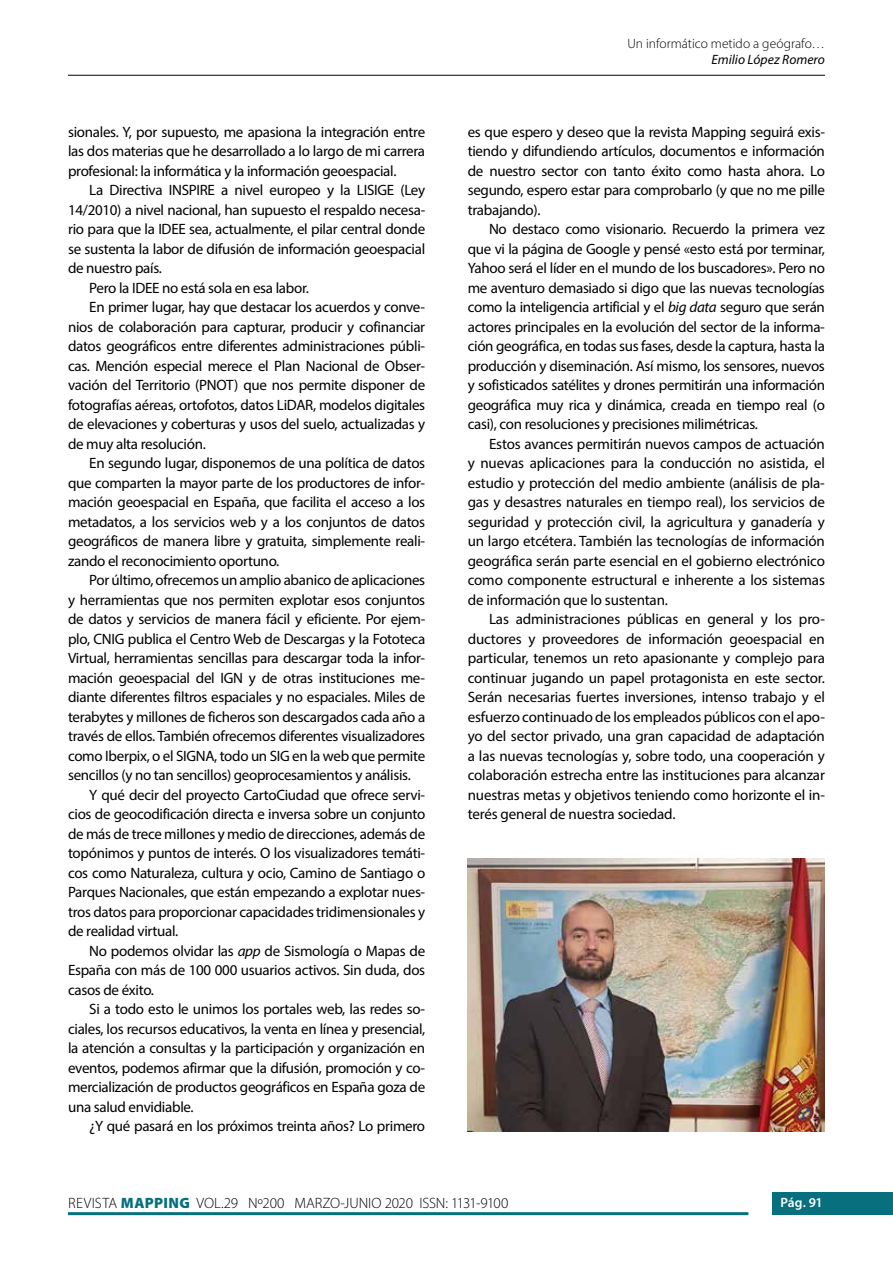
<style>
.page{position:relative;width:893px;height:1263px;background:#fff}
.page>*{position:absolute;margin:0;border:0;box-sizing:border-box;transform-origin:0 0}
.t1{font:15px/19.5px "Myriad Pro";letter-spacing:-.02em;color:#000;text-align:justify}
.t2{font:300 15px "Myriad Pro";letter-spacing:-.01em;color:#000}
.t3{font:300 13.5px "Myriad Pro";color:#000}
.t4{font:italic 13.5px "Myriad Pro";color:#000}
.t5{font:600 13.5px "Myriad Pro";color:#fff}
.s1{font-style:italic}
.s2{font-weight:900;color:#086f7f}
</style>
<div class="page">
<div style="left:772px;top:1193px;width:121px;height:22px;background:#086f7f"></div>
<hr style="left:68px;top:1212px;width:680px;height:3px;background:#086f7f">
<hr style="left:68px;top:75px;width:757px;height:1px;background:#000">
<img style="left:468px;top:858px;width:357px;height:273px">
<p class="t1" style="left:68px;top:121px;width:359px">sionales. Y, por supuesto, me apasiona la integración entre las dos materias que he desarrollado a lo largo de mi carrera profesional: la informática y la información geoespacial.</p>
<p class="t1" style="left:89px;top:180px;width:337px">La Directiva INSPIRE a nivel europeo y la LISIGE (Ley</p>
<p class="t1" style="left:68px;top:199px;width:359px">14/2010) a nivel nacional, han supuesto el respaldo necesa-</p>
<p class="t1" style="left:68px;top:219px;width:359px">rio para que la IDEE sea, actualmente, el pilar central donde</p>
<p class="t1" style="left:68px;top:238px;width:359px">se sustenta la labor de difusión de información geoespacial</p>
<p class="t1" style="left:68px;top:258px;width:95px">de nuestro país.</p>
<p class="t1" style="left:89px;top:277px;width:221px">Pero la IDEE no está sola en esa labor.</p>
<p class="t1" style="left:89px;top:297px;width:337px">En primer lugar, hay que destacar los acuerdos y conve-</p>
<p class="t1" style="left:68px;top:316px;width:359px">nios de colaboración para capturar, producir y cofinanciar</p>
<p class="t1" style="left:68px;top:336px;width:359px">datos geográficos entre diferentes administraciones públi-</p>
<p class="t1" style="left:68px;top:355px;width:359px">cas. Mención especial merece el Plan Nacional de Obser-</p>
<p class="t1" style="left:68px;top:375px;width:359px">vación del Territorio (PNOT) que nos permite disponer de</p>
<p class="t1" style="left:68px;top:394px;width:359px">fotografías aéreas, ortofotos, datos LiDAR, modelos digitales</p>
<p class="t1" style="left:68px;top:414px;width:359px">de elevaciones y coberturas y usos del suelo, actualizadas y</p>
<p class="t1" style="left:68px;top:433px;width:139px">de muy alta resolución.</p>
<p class="t1" style="left:89px;top:453px;width:337px">En segundo lugar, disponemos de una política de datos</p>
<p class="t1" style="left:68px;top:472px;width:359px">que comparten la mayor parte de los productores de infor-</p>
<p class="t1" style="left:68px;top:492px;width:359px">mación geoespacial en España, que facilita el acceso a los</p>
<p class="t1" style="left:68px;top:511px;width:359px">metadatos, a los servicios web y a los conjuntos de datos</p>
<p class="t1" style="left:68px;top:531px;width:359px">geográficos de manera libre y gratuita, simplemente reali-</p>
<p class="t1" style="left:68px;top:550px;width:213px">zando el reconocimiento oportuno.</p>
<p class="t1" style="left:89px;top:570px;width:337px">Por último, ofrecemos un amplio abanico de aplicaciones</p>
<p class="t1" style="left:68px;top:589px;width:359px">y herramientas que nos permiten explotar esos conjuntos</p>
<p class="t1" style="left:68px;top:609px;width:359px">de datos y servicios de manera fácil y eficiente. Por ejem-</p>
<p class="t1" style="left:68px;top:628px;width:359px">plo, CNIG publica el Centro Web de Descargas y la Fototeca</p>
<p class="t1" style="left:68px;top:648px;width:359px">Virtual, herramientas sencillas para descargar toda la infor-</p>
<p class="t1" style="left:68px;top:667px;width:359px">mación geoespacial del IGN y de otras instituciones me-</p>
<p class="t1" style="left:68px;top:687px;width:359px">diante diferentes filtros espaciales y no espaciales. Miles de</p>
<p class="t1" style="left:68px;top:706px;width:359px">terabytes y millones de ficheros son descargados cada año a</p>
<p class="t1" style="left:68px;top:726px;width:359px">través de ellos. También ofrecemos diferentes visualizadores</p>
<p class="t1" style="left:68px;top:745px;width:359px">como Iberpix, o el SIGNA, todo un SIG en la web que permite</p>
<p class="t1" style="left:68px;top:765px;width:344px">sencillos (y no tan sencillos) geoprocesamientos y análisis.</p>
<p class="t1" style="left:89px;top:784px;width:337px">Y qué decir del proyecto CartoCiudad que ofrece servi-</p>
<p class="t1" style="left:68px;top:804px;width:359px">cios de geocodificación directa e inversa sobre un conjunto</p>
<p class="t1" style="left:68px;top:823px;width:359px">de más de trece millones y medio de direcciones, además de</p>
<p class="t1" style="left:68px;top:843px;width:359px">topónimos y puntos de interés. O los visualizadores temáti-</p>
<p class="t1" style="left:68px;top:862px;width:359px">cos como Naturaleza, cultura y ocio, Camino de Santiago o</p>
<p class="t1" style="left:68px;top:882px;width:359px">Parques Nacionales, que están empezando a explotar nues-</p>
<p class="t1" style="left:68px;top:901px;width:359px">tros datos para proporcionar capacidades tridimensionales y</p>
<p class="t1" style="left:68px;top:921px;width:112px">de realidad virtual.</p>
<p class="t1" style="left:89px;top:940px;width:337px">No podemos olvidar las <span class="s1">app</span> de Sismología o Mapas de</p>
<p class="t1" style="left:68px;top:960px;width:359px">España con más de 100 000 usuarios activos. Sin duda, dos</p>
<p class="t1" style="left:68px;top:979px;width:87px">casos de éxito.</p>
<p class="t1" style="left:89px;top:999px;width:337px">Si a todo esto le unimos los portales web, las redes so-</p>
<p class="t1" style="left:68px;top:1018px;width:359px">ciales, los recursos educativos, la venta en línea y presencial,</p>
<p class="t1" style="left:68px;top:1038px;width:359px">la atención a consultas y la participación y organización en</p>
<p class="t1" style="left:68px;top:1057px;width:359px">eventos, podemos afirmar que la difusión, promoción y co-</p>
<p class="t1" style="left:68px;top:1077px;width:359px">mercialización de productos geográficos en España goza de</p>
<p class="t1" style="left:68px;top:1096px;width:127px">una salud envidiable.</p>
<p class="t1" style="left:89px;top:1116px;width:337px">¿Y qué pasará en los próximos treinta años? Lo primero</p>
<p class="t3" style="left:627px;top:36px;width:199px">Un informático metido a geógrafo…</p>
<p class="t4" style="left:711px;top:52px;width:115px">Emilio López Romero</p>
<p class="t1" style="left:468px;top:121px;width:359px">es que espero y deseo que la revista Mapping seguirá exis&shy;tiendo y difundiendo artículos, documentos e información de nuestro sector con tanto éxito como hasta ahora. Lo segundo, espero estar para comprobarlo (y que no me pille trabajando).</p>
<p class="t1" style="left:468px;top:219px;width:359px;text-indent:21px">No destaco como visionario. Recuerdo la primera vez que vi la página de Google y pensé «esto está por terminar, Yahoo será el líder en el mundo de los buscadores». Pero no me aventuro demasiado si digo que las nuevas tecnologías como la inteligencia artificial y el <span class="s1">big data</span> seguro que serán actores principales en la evolución del sector de la informa&shy;ción geográfica, en todas sus fases, desde la captura, hasta la producción y diseminación. Así mismo, los sensores, nuevos y sofisticados satélites y drones permitirán una información geográfica muy rica y dinámica, creada en tiempo real (o casi), con resoluciones y precisiones milimétricas.</p>
<p class="t1" style="left:468px;top:433px;width:359px;text-indent:21px">Estos avances permitirán nuevos campos de actuación y nuevas aplicaciones para la conducción no asistida, el estudio y protección del medio ambiente (análisis de pla&shy;gas y desastres naturales en tiempo real), los servicios de seguridad y protección civil, la agricultura y ganadería y un largo etcétera. También las tecnologías de información geográfica serán parte esencial en el gobierno electrónico como componente estructural e inherente a los sistemas de información que lo sustentan.</p>
<p class="t1" style="left:468px;top:609px;width:359px;text-indent:21px">Las administraciones públicas en general y los pro&shy;ductores y proveedores de información geoespacial en particular, tenemos un reto apasionante y complejo para continuar jugando un papel protagonista en este sector.<br>Serán necesarias fuertes inversiones, intenso trabajo y el esfuerzo continuado de los empleados públicos con el apo&shy;yo del sector privado, una gran capacidad de adaptación a las nuevas tecnologías y, sobre todo, una cooperación y colaboración estrecha entre las instituciones para alcanzar nuestras metas y objetivos teniendo como horizonte el in&shy;terés general de nuestra sociedad.</p>
<p class="t2" style="left:68px;top:1194px;width:442px">REVISTA <span class="s2">MAPPING</span> VOL.29 Nº200 MARZO-JUNIO 2020 ISSN: 1131-9100</p>
<p class="t5" style="left:780px;top:1194px;width:44px">Pág. 91</p>
</div>
